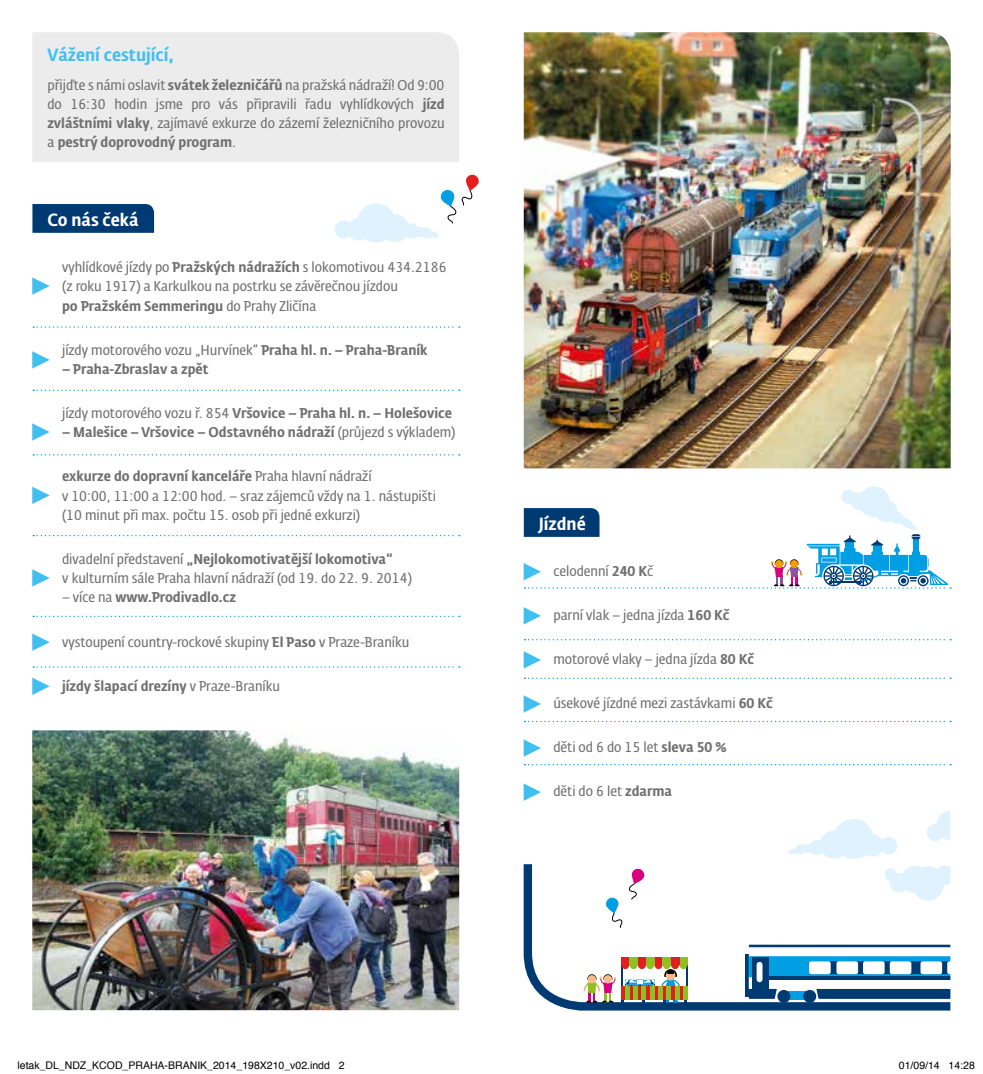
<style>
.page{position:relative;width:983px;height:1074px;background:#fff}
.page>*{position:absolute;margin:0;border:0;box-sizing:border-box;transform-origin:0 0}
.t1{font:500 17.5px "CD Fedra Cond Pro";color:#41c0f0;scale:1.2 1}
.t2{font:500 17.5px "CD Fedra Cond Pro";color:#fff;scale:1.2 1}
.t3{font:14px/19.2px "CD Fedra Cond Pro";color:#706f6f;scale:1.2 1}
.t4{font:500 14px "CD Fedra Cond Pro";color:#706f6f;scale:1.2 1}
.t5{font:10.5px "Helvetica";color:#000}
.s1{font-weight:500}
.s2{font-weight:400}
</style>
<div class="page">
<div style="left:32px;top:32px;width:427px;height:130px;background:#ececec"></div>
<div style="left:32px;top:204px;width:122px;height:29px;background:#003a73"></div>
<svg style="left:32px;top:277px;width:18px;height:18px"></svg>
<svg style="left:32px;top:351px;width:18px;height:17px"></svg>
<svg style="left:32px;top:423px;width:18px;height:17px"></svg>
<svg style="left:32px;top:486px;width:18px;height:18px"></svg>
<svg style="left:32px;top:569px;width:18px;height:17px"></svg>
<svg style="left:32px;top:633px;width:18px;height:17px"></svg>
<svg style="left:32px;top:677px;width:18px;height:17px"></svg>
<svg style="left:523px;top:607px;width:18px;height:17px"></svg>
<svg style="left:523px;top:651px;width:18px;height:17px"></svg>
<svg style="left:33px;top:326px;width:426px;height:1px"></svg>
<svg style="left:524px;top:639px;width:426px;height:1px"></svg>
<svg style="left:524px;top:677px;width:426px;height:1px"></svg>
<svg style="left:523px;top:695px;width:429px;height:316px"></svg>
<svg style="left:33px;top:389px;width:426px;height:2px"></svg>
<svg style="left:33px;top:454px;width:426px;height:1px"></svg>
<svg style="left:33px;top:535px;width:426px;height:1px"></svg>
<svg style="left:33px;top:615px;width:426px;height:2px"></svg>
<svg style="left:33px;top:666px;width:426px;height:1px"></svg>
<img style="left:32px;top:730px;width:427px;height:279px">
<img style="left:523px;top:32px;width:427px;height:436px">
<svg style="left:523px;top:486px;width:427px;height:102px"></svg>
<svg style="left:334px;top:174px;width:145px;height:69px"></svg>
<p class="t1" style="left:47px;top:45px;width:107px">Vážení cestující,</p>
<p class="t3" style="left:47px;top:76px;width:332px;text-align:justify">přijďte s námi oslavit <span class="s1">svátek železničářů</span> na pražská nádraží! Od 9:00 do 16:30 hodin jsme pro vás připravili řadu vyhlídkových <span class="s1">jízd zvláštními vlaky</span>, zajímavé exkurze do zázemí železničního provozu a <span class="s1">pestrý doprovodný program</span>.</p>
<p class="t2" style="left:47px;top:209px;width:77px">Co nás čeká</p>
<p class="t3" style="left:62px;top:257px;width:322px">vyhlídkové jízdy po <span class="s1">Pražských nádražích</span> s lokomotivou 434.2186 (z roku 1917) a Karkulkou na postrku se závěrečnou jízdou<br><span class="s1">po Pražském Semmeringu</span> do Prahy Zličína</p>
<p class="t3" style="left:62px;top:340px;width:306px">jízdy motorového vozu „Hurvínek“ <span class="s1">Praha hl. n. – Praha-Braník</span></p>
<p class="t4" style="left:62px;top:360px;width:123px">– Praha-Zbraslav a zpět</p>
<p class="t4" style="left:62px;top:405px;width:326px"><span class="s2">jízdy motorového vozu ř. 854</span> Vršovice – Praha hl. n. – Holešovice</p>
<p class="t4" style="left:62px;top:424px;width:329px">– Malešice – Vršovice – Odstavného nádraží <span class="s2">(průjezd s výkladem)</span></p>
<p class="t3" style="left:62px;top:467px;width:313px"><span class="s1">exkurze do dopravní kanceláře</span> Praha hlavní nádraží<br>v 10:00, 11:00 a 12:00 hod. – sraz zájemců vždy na 1. nástupišti (10 minut při max. počtu 15. osob při jedné exkurzi)</p>
<p class="t3" style="left:62px;top:549px;width:293px">divadelní představení <span class="s1">„Nejlokomotivatější lokomotiva“<br></span>v kulturním sále Praha hlavní nádraží (od 19. do 22. 9. 2014)</p>
<p class="t4" style="left:62px;top:589px;width:146px"><span class="s2">– více na</span> www.Prodivadlo.cz</p>
<p class="t3" style="left:62px;top:632px;width:291px">vystoupení country-rockové skupiny <span class="s1">El Paso</span> v Praze-Braníku</p>
<p class="t4" style="left:62px;top:677px;width:183px">jízdy šlapací drezíny <span class="s2">v Praze-Braníku</span></p>
<p class="t2" style="left:538px;top:513px;width:41px">Jízdné</p>
<p class="t3" style="left:553px;top:561px;width:85px">celodenní <span class="s1">240 K</span>č</p>
<p class="t3" style="left:553px;top:605px;width:148px">parní vlak – jedna jízda <span class="s1">160 Kč</span></p>
<p class="t3" style="left:553px;top:649px;width:169px">motorové vlaky – jedna jízda <span class="s1">80 Kč</span></p>
<p class="t3" style="left:553px;top:693px;width:184px">úsekové jízdné mezi zastávkami <span class="s1">60 Kč</span></p>
<p class="t3" style="left:553px;top:738px;width:146px">děti od 6 do 15 let <span class="s1">sleva 50 %</span></p>
<p class="t3" style="left:553px;top:782px;width:100px">děti do 6 let <span class="s1">zdarma</span></p>
<p class="t5" style="left:18px;top:1056px;width:328px">letak_DL_NDZ_KCOD_PRAHA-BRANIK_2014_198X210_v02.indd 2</p>
<p class="t5" style="left:898px;top:1056px;width:77px">01/09/14 14:28</p>
</div>
